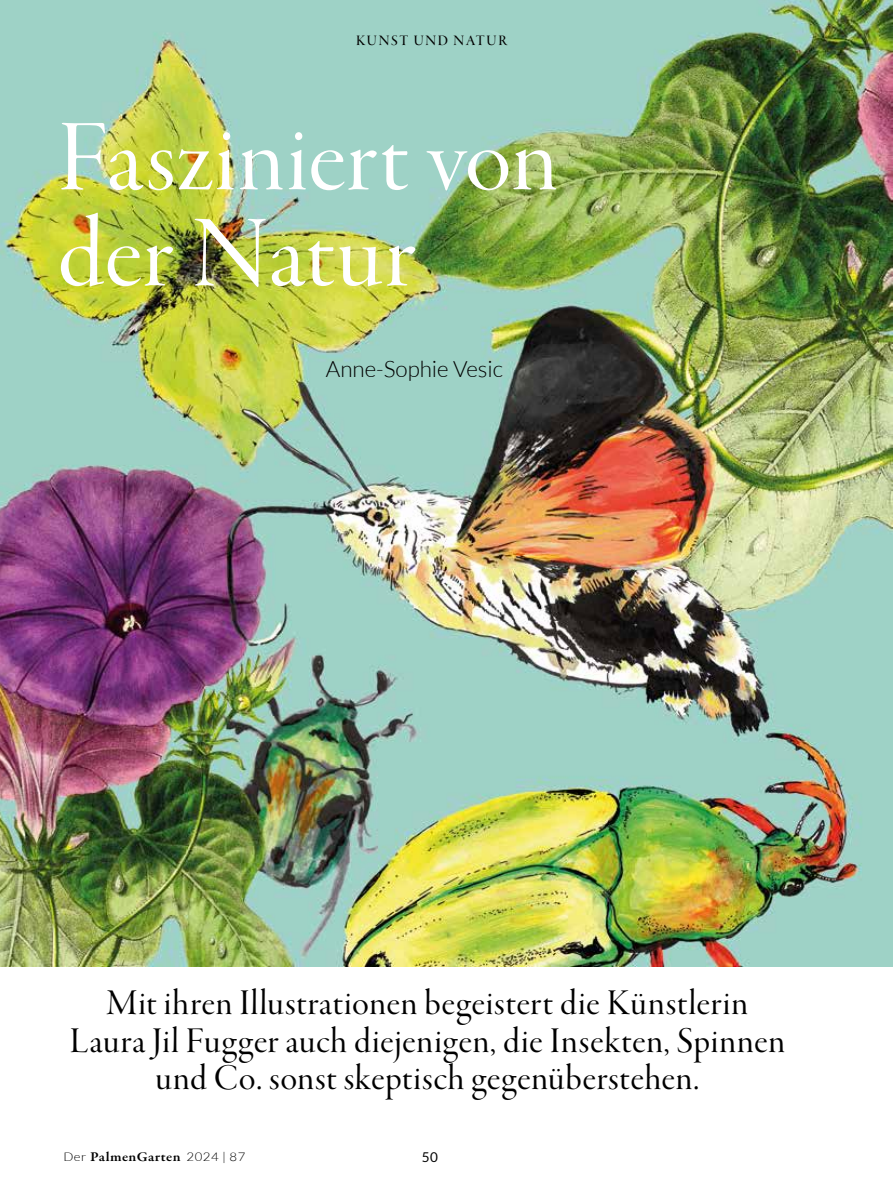
<style>
.page{position:relative;width:893px;height:1191px;background:#fff}
.page>*{position:absolute;margin:0;border:0;box-sizing:border-box;transform-origin:0 0}
.t1{font:105px/96px "Garamond Premr Pro Disp";letter-spacing:.005em;color:#fff}
.t2{font:37.5px/37.5px "Garamond Premr Pro Disp";letter-spacing:.02em;color:#000;text-align:center}
.t3{font:300 22.5px "Lato";color:#000}
.t4{font:15px "Garamond Premr Pro Med Disp";letter-spacing:.115em;color:#000}
.t5{font:600 13.5px "Garamond Premr Pro";letter-spacing:.025em;color:#000;scale:1.1 1}
.t6{font:13.5px "Lato";color:#000}
.s1{font-family:"Lato";font-weight:300;font-size:12px}
</style>
<div class="page">
<img style="left:0;top:0;width:893px;height:966px">
<p class="t4" style="left:356px;top:32px;width:152px">KUNST UND NATUR</p>
<h1 class="t1" style="left:57px;top:112px;width:502px">Fasziniert von der Natur</h1>
<p class="t3" style="left:326px;top:356px;width:179px">Anne-Sophie Vesic</p>
<p class="t2" style="left:70px;top:985px;width:717px">Mit ihren Illustrationen begeistert die Künstlerin<br>Laura Jil Fugger auch diejenigen, die Insekten, Spinnen und Co. sonst skeptisch gegenüberstehen.</p>
<p class="t5" style="left:63px;top:1149px;width:167px"><span class="s1">Der</span> PalmenGarten <span class="s1">2024 | 87</span></p>
<p class="t6" style="left:422px;top:1149px;width:18px">50</p>
</div>
